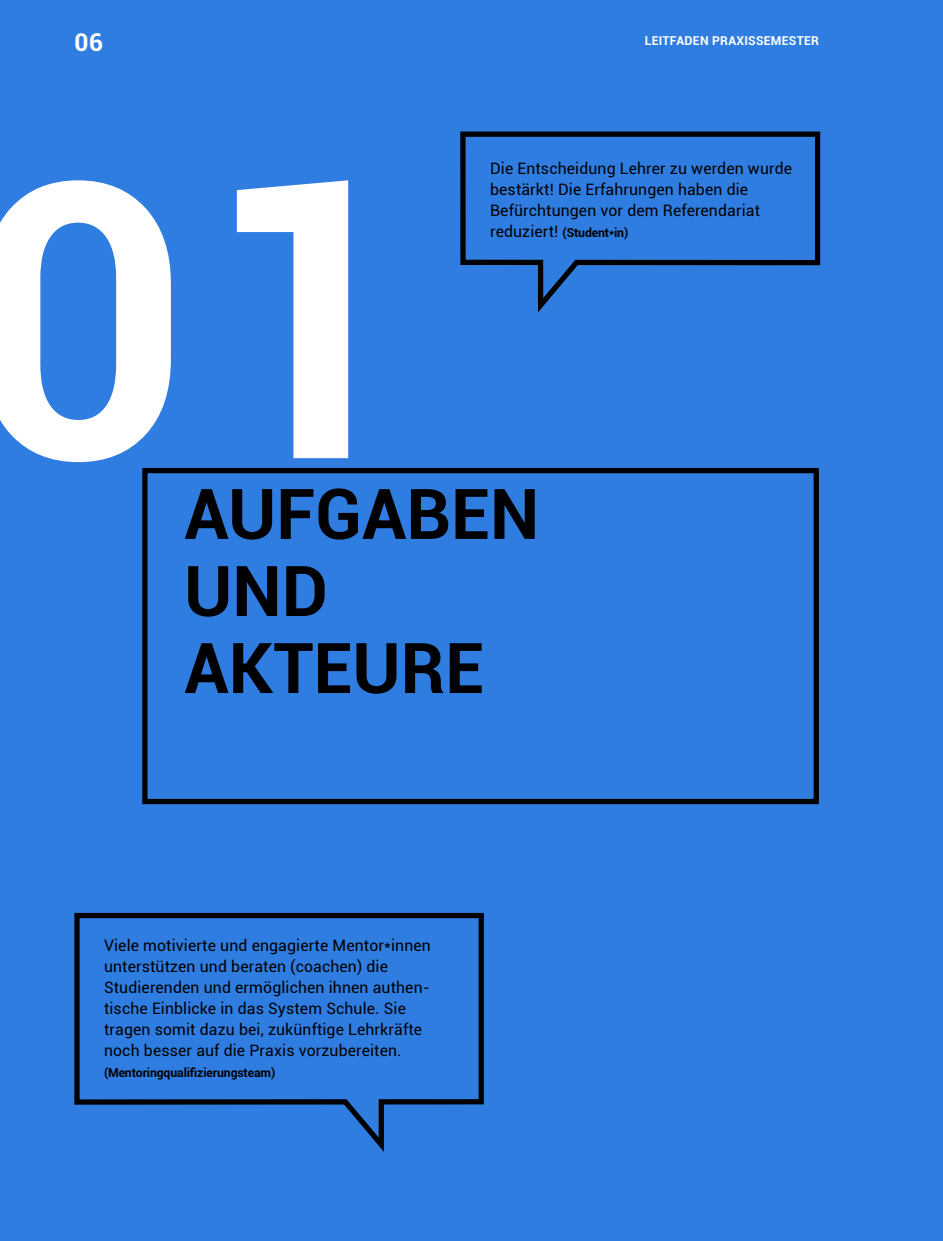
<style>
.page{position:relative;width:943px;height:1241px;background:#fff}
.page>*{position:absolute;margin:0;border:0;box-sizing:border-box;transform-origin:0 0}
.t1{font:700 385px "Roboto";color:#fff}
.t2{font:700 70px/77px "Roboto";color:#000}
.t3{font:700 24.5px "Roboto";color:#fff}
.t4{font:15.75px/21px "Roboto";letter-spacing:.01em;color:#000}
.t5{font:700 12.25px "Roboto";letter-spacing:-.01em;color:#000}
.t6{font:700 12.25px "Roboto";letter-spacing:.02em;color:#fff}
.s1{font-weight:400;font-size:15.75px}
</style>
<div class="page">
<div style="left:0;top:0;width:943px;height:1240px;background:#2f7de1"></div>
<div style="left:142px;top:468px;width:677px;height:336px;border:5px solid #000"></div>
<svg style="left:460px;top:131px;width:361px;height:182px"></svg>
<svg style="left:74px;top:912px;width:410px;height:240px"></svg>
<h3 class="t3" style="left:74px;top:25px;width:30px">06</h3>
<p class="t6" style="left:644px;top:32px;width:175px">LEITFADEN PRAXISSEMESTER</p>
<h1 class="t1" style="left:-32px;top:49px;width:453px">01</h1>
<p class="t4" style="left:490px;top:157px;width:303px">Die Entscheidung Lehrer zu werden wurde bestärkt! Die Erfahrungen haben die<br>Befürchtungen vor dem Referendariat</p>
<p class="t5" style="left:490px;top:224px;width:140px"><span class="s1">reduziert!</span> (Student*in)</p>
<h2 class="t2" style="left:184px;top:472px;width:357px">AUFGABEN<br>UND<br>AKTEURE</h2>
<p class="t4" style="left:104px;top:934px;width:328px">Viele motivierte und engagierte Mentor*innen unterstützen und beraten (coachen) die Studierenden und ermöglichen ihnen authen&shy;tische Einblicke in das System Schule. Sie tragen somit dazu bei, zukünftige Lehrkräfte noch besser auf die Praxis vorzubereiten.</p>
<p class="t5" style="left:104px;top:1064px;width:173px">(Mentoringqualifizierungsteam)</p>
</div>
